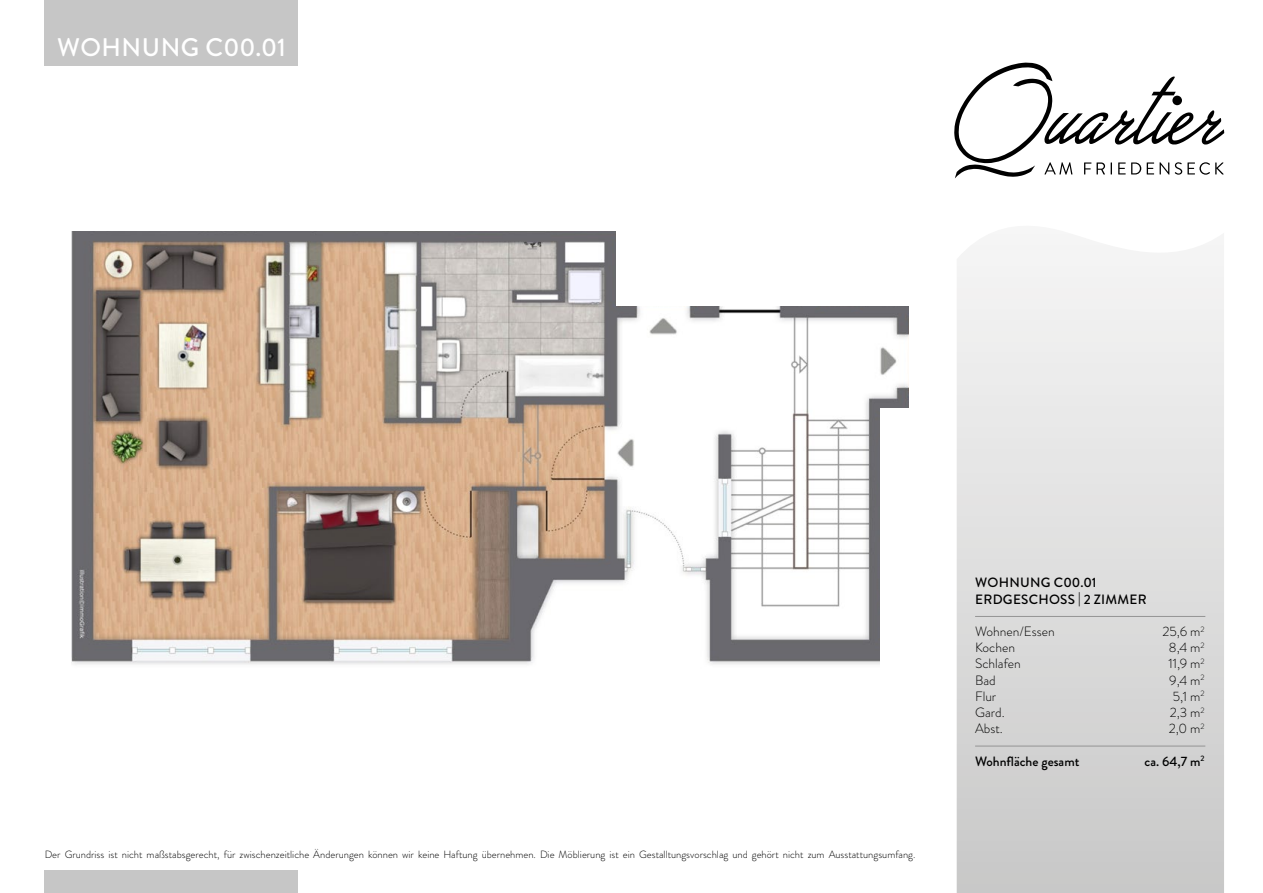
<style>
.page{position:relative;width:1263px;height:893px;background:#fff}
.page>*{position:absolute;margin:0;border:0;box-sizing:border-box;transform-origin:0 0}
.t1{font:500 25.5px "Brandon Grotesque";letter-spacing:.02em;color:#fff}
.t2{font:300 13.5px "Brandon Grotesque";color:#000}
.t3{font:500 13.5px/16.2px "Brandon Grotesque";letter-spacing:.02em;color:#000}
.t4{font:500 13.5px "Brandon Grotesque";color:#000}
.t5{font:300 10.5px "Brandon Grotesque";color:#000}
</style>
<div class="page">
<svg style="left:954px;top:62px;width:270px;height:116px"></svg>
<svg style="left:957px;top:245px;width:267px;height:648px;background:#dedede"></svg>
<div style="left:45px;top:0;width:253px;height:65px;background:#c6c6c6"></div>
<div style="left:45px;top:870px;width:253px;height:23px;background:#c6c6c6"></div>
<hr style="left:975px;top:616px;width:230px;height:1px;background:#949494">
<hr style="left:975px;top:746px;width:230px;height:1px;background:#949494">
<img style="left:71px;top:232px;width:838px;height:433px">
<div style="left:617px;top:197px;width:313px;height:109px;background:#fff"></div>
<div style="left:880px;top:408px;width:50px;height:266px;background:#fff"></div>
<h1 class="t1" style="left:57px;top:30px;width:230px">WOHNUNG C00.01</h1>
<p class="t5" style="left:45px;top:847px;width:872px">Der Grundriss ist nicht maßstabsgerecht, für zwischenzeitliche Änderungen können wir keine Haftung übernehmen. Die Möblierung ist ein Gestalltungsvorschlag und gehört nicht zum Ausstattungsumfang.</p>
<p class="t3" style="left:975px;top:575px;width:173px">WOHNUNG C00.01<br>ERDGESCHOSS | 2 ZIMMER</p>
<p class="t2" style="left:975px;top:622px;width:81px">Wohnen/Essen</p>
<p class="t2" style="left:1162px;top:622px;width:44px">25,6 m<sup>2</sup></p>
<p class="t2" style="left:975px;top:638px;width:42px">Kochen</p>
<p class="t2" style="left:1169px;top:638px;width:37px">8,4 m<sup>2</sup></p>
<p class="t2" style="left:975px;top:655px;width:47px">Schlafen</p>
<p class="t2" style="left:1168px;top:655px;width:38px">11,9 m<sup>2</sup></p>
<p class="t2" style="left:975px;top:671px;width:22px">Bad</p>
<p class="t2" style="left:1169px;top:671px;width:37px">9,4 m<sup>2</sup></p>
<p class="t2" style="left:975px;top:687px;width:23px">Flur</p>
<p class="t2" style="left:1173px;top:687px;width:33px">5,1 m<sup>2</sup></p>
<p class="t2" style="left:975px;top:703px;width:31px">Gard.</p>
<p class="t2" style="left:1170px;top:703px;width:36px">2,3 m<sup>2</sup></p>
<p class="t2" style="left:975px;top:719px;width:29px">Abst.</p>
<p class="t2" style="left:1169px;top:719px;width:37px">2,0 m<sup>2</sup></p>
<p class="t4" style="left:975px;top:752px;width:106px">Wohnfläche gesamt</p>
<p class="t3" style="left:1144px;top:753px;width:62px">ca. 64,7 m<sup>2</sup></p>
</div>
